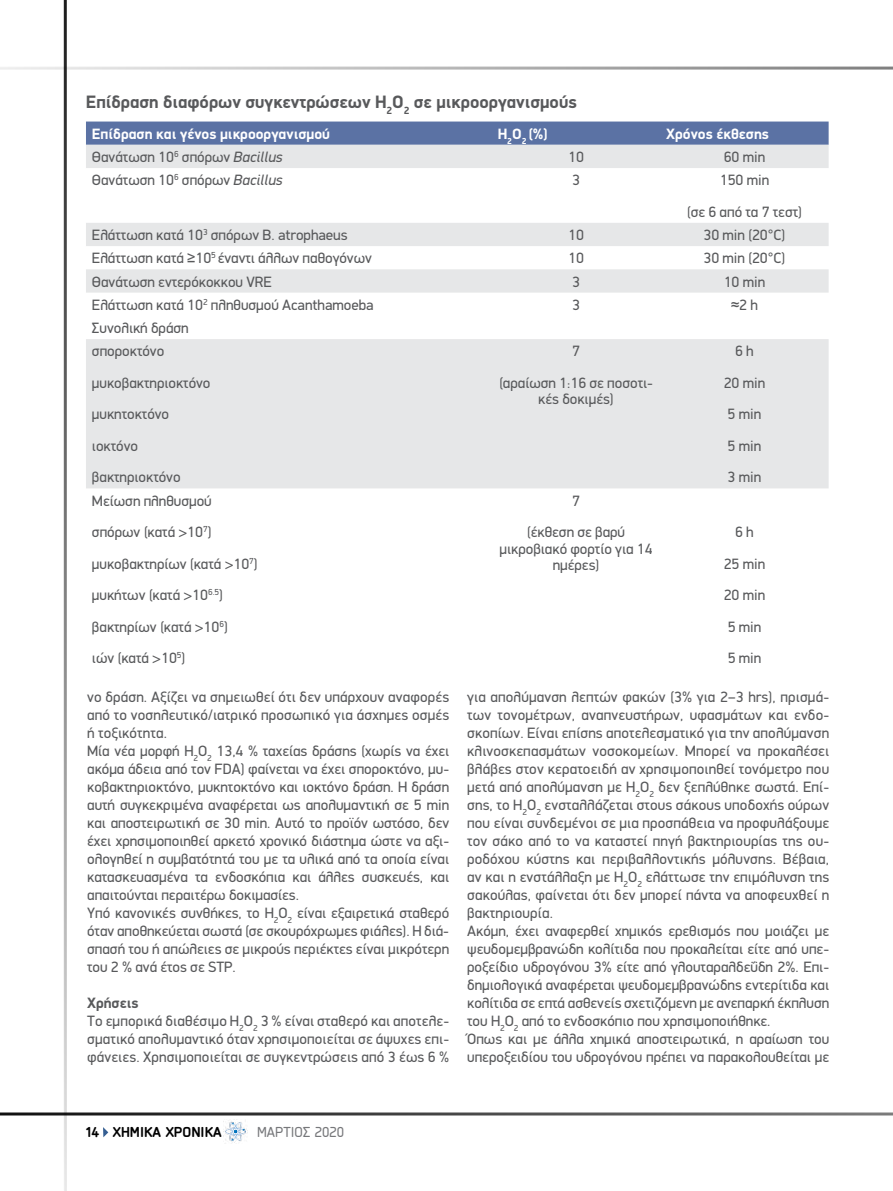
<style>
.page{position:relative;width:893px;height:1191px;background:#fff}
.page>*{position:absolute;margin:0;border:0;box-sizing:border-box;transform-origin:0 0}
.t1{font:700 18px "PF Din Display";color:#58595b}
.t2{font:15px/18px "PF Din Display";color:#58595b}
.t3{font:700 15px "PF Din Display";color:#fff}
.t4{font:700 15px "PF Isotext Pro";color:#000}
.t5{font:15px "PF Isotext Pro";color:#77787b}
.s1{font-style:italic}
.s2{font-family:"Arial"}
.s3{font-weight:700}
</style>
<div class="page">
<svg style="left:103px;top:1127px;width:5px;height:10px"></svg>
<hr style="left:0;top:67px;width:893px;height:3px;background:#000">
<hr style="left:0;top:1112px;width:893px;height:3px;background:#000">
<hr style="left:64px;top:0;width:3px;height:1191px;background:#000">
<img style="left:223px;top:1119px;width:25px;height:24px">
<div style="left:86px;top:122px;width:743px;height:23px;background:#5b72a4"></div>
<svg style="left:86px;top:145px;width:743px;height:343px;fill:#e6e7e8"></svg>
<p class="t1" style="left:86px;top:91px;width:492px">Επίδραση διαφόρων συγκεντρώσεων Η<sub>2</sub>Ο<sub>2</sub> σε μικροοργανισμούς</p>
<p class="t3" style="left:92px;top:125px;width:240px">Επίδραση και γένος μικροοργανισμού</p>
<p class="t3" style="left:498px;top:125px;width:51px">Η<sub>2</sub>Ο<sub>2</sub> (%)</p>
<p class="t3" style="left:666px;top:125px;width:104px">Χρόνος έκθεσης</p>
<p class="t2" style="left:92px;top:148px;width:192px">Θανάτωση 10<sup>6</sup> σπόρων <span class="s1">Bacillus</span></p>
<p class="t2" style="left:568px;top:148px;width:17px">10</p>
<p class="t2" style="left:724px;top:148px;width:43px">60 min</p>
<p class="t2" style="left:92px;top:171px;width:192px">Θανάτωση 10<sup>6</sup> σπόρων <span class="s1">Bacillus</span></p>
<p class="t2" style="left:572px;top:171px;width:9px">3</p>
<p class="t2" style="left:687px;top:164px;width:117px;line-height:31.5px;text-align:center">150 min<br>(σε 6 από τα 7 τεστ)</p>
<p class="t2" style="left:92px;top:226px;width:257px">Ελάττωση κατά 10<sup>3</sup> σπόρων B. atrophaeus</p>
<p class="t2" style="left:568px;top:226px;width:17px">10</p>
<p class="t2" style="left:703px;top:226px;width:83px">30 min (20°C)</p>
<p class="t2" style="left:92px;top:249px;width:281px">Ελάττωση κατά <span class="s2">≥</span>10<sup>5</sup> έναντι άλλων παθογόνων</p>
<p class="t2" style="left:568px;top:249px;width:17px">10</p>
<p class="t2" style="left:703px;top:249px;width:83px">30 min (20°C)</p>
<p class="t2" style="left:92px;top:272px;width:181px">Θανάτωση εντερόκοκκου VRE</p>
<p class="t2" style="left:572px;top:272px;width:9px">3</p>
<p class="t2" style="left:724px;top:272px;width:43px">10 min</p>
<p class="t2" style="left:92px;top:296px;width:283px">Ελάττωση κατά 10<sup>2</sup> πληθυσμού Acanthamoeba</p>
<p class="t2" style="left:572px;top:296px;width:9px">3</p>
<p class="t2" style="left:731px;top:296px;width:28px"><span class="s2">≈</span>2 h</p>
<p class="t2" style="left:92px;top:316px;width:98px;line-height:23.2px">Συνολική δράση σποροκτόνο</p>
<p class="t2" style="left:92px;top:367px;width:120px;line-height:31.5px">μυκοβακτηριοκτόνο μυκητοκτόνο ιοκτόνο βακτηριοκτόνο</p>
<p class="t2" style="left:724px;top:335px;width:43px;line-height:31.5px;text-align:center">6 h<br>20 min<br>5 min<br>5 min<br>3 min</p>
<p class="t2" style="left:499px;top:335px;width:155px;line-height:31.5px;text-align:center">7<br>(αραίωση 1:16 σε ποσοτι-</p>
<p class="t2" style="left:538px;top:390px;width:77px">κές δοκιμές)</p>
<p class="t2" style="left:92px;top:485px;width:167px;line-height:31.5px">Μείωση πληθυσμού σπόρων (κατά &gt;10<sup>7</sup>) μυκοβακτηρίων (κατά &gt;10<sup>7</sup>) μυκήτων (κατά &gt;10<sup>6.5</sup>) βακτηρίων (κατά &gt;10<sup>6</sup>)<br>ιών (κατά &gt;10<sup>5</sup>)</p>
<p class="t2" style="left:527px;top:485px;width:100px;line-height:31.5px;text-align:center">7<br>(έκθεση σε βαρύ</p>
<p class="t2" style="left:499px;top:540px;width:155px;line-height:16.5px;text-align:center">μικροβιακό φορτίο για 14 ημέρες)</p>
<p class="t2" style="left:724px;top:516px;width:43px;line-height:31.5px;text-align:center">6 h<br>25 min<br>20 min<br>5 min<br>5 min</p>
<p class="t2" style="left:87px;top:688px;width:364px">νο δράση. Αξίζει να σημειωθεί ότι δεν υπάρχουν αναφορές από το νοσηλευτικό/ιατρικό προσωπικό για άσχημες οσμές ή τοξικότητα.<br>Μία νέα μορφή Η<sub>2</sub>Ο<sub>2</sub> 13,4 % ταχείας δράσης (χωρίς να έχει ακόμα άδεια από τον FDA) φαίνεται να έχει σποροκτόνο, μυ&shy;κοβακτηριοκτόνο, μυκητοκτόνο και ιοκτόνο δράση. Η δράση αυτή συγκεκριμένα αναφέρεται ως απολυμαντική σε 5 min και αποστειρωτική σε 30 min. Αυτό το προϊόν ωστόσο, δεν έχει χρησιμοποιηθεί αρκετό χρονικό διάστημα ώστε να αξι&shy;ολογηθεί η συμβατότητά του με τα υλικά από τα οποία είναι κατασκευασμένα τα ενδοσκόπια και άλλες συσκευές, και απαιτούνται περαιτέρω δοκιμασίες.<br>Υπό κανονικές συνθήκες, το Η<sub>2</sub>Ο<sub>2</sub> είναι εξαιρετικά σταθερό όταν αποθηκεύεται σωστά (σε σκουρόχρωμες φιάλες). Η διά&shy;σπασή του ή απώλειες σε μικρούς περιέκτες είναι μικρότερη του 2 % ανά έτος σε STP.</p>
<p class="t2" style="left:87px;top:994px;width:364px"><span class="s3">Χρήσεις<br></span>Το εμπορικά διαθέσιμο Η<sub>2</sub>Ο<sub>2</sub> 3 % είναι σταθερό και αποτελε&shy;σματικό απολυμαντικό όταν χρησιμοποιείται σε άψυχες επι&shy;φάνειες. Χρησιμοποιείται σε συγκεντρώσεις από 3 έως 6 %</p>
<p class="t2" style="left:467px;top:688px;width:364px">για απολύμανση λεπτών φακών (3% για 2–3 hrs), πρισμά&shy;των τονομέτρων, αναπνευστήρων, υφασμάτων και ενδο&shy;σκοπίων. Είναι επίσης αποτελεσματικό για την απολύμανση κλινοσκεπασμάτων νοσοκομείων. Μπορεί να προκαλέσει βλάβες στον κερατοειδή αν χρησιμοποιηθεί τονόμετρο που μετά από απολύμανση με Η<sub>2</sub>Ο<sub>2</sub> δεν ξεπλύθηκε σωστά. Επί&shy;σης, το Η<sub>2</sub>Ο<sub>2</sub> ενσταλλάζεται στους σάκους υποδοχής ούρων που είναι συνδεμένοι σε μια προσπάθεια να προφυλάξουμε τον σάκο από το να καταστεί πηγή βακτηριουρίας της ου&shy;ροδόχου κύστης και περιβαλλοντικής μόλυνσης. Βέβαια, αν και η ενστάλλαξη με Η<sub>2</sub>Ο<sub>2</sub> ελάττωσε την επιμόλυνση της σακούλας, φαίνεται ότι δεν μπορεί πάντα να αποφευχθεί η βακτηριουρία.<br>Ακόμη, έχει αναφερθεί χημικός ερεθισμός που μοιάζει με ψευδομεμβρανώδη κολίτιδα που προκαλείται είτε από υπε&shy;ροξείδιο υδρογόνου 3% είτε από γλουταραλδεΰδη 2%. Επι&shy;δημιολογικά αναφέρεται ψευδομεμβρανώδης εντερίτιδα και κολίτιδα σε επτά ασθενείς σχετιζόμενη με ανεπαρκή έκπλυση του Η<sub>2</sub>Ο<sub>2</sub> από το ενδοσκόπιο που χρησιμοποιήθηκε.<br>Όπως και με άλλα χημικά αποστειρωτικά, η αραίωση του υπεροξειδίου του υδρογόνου πρέπει να παρακολουθείται με</p>
<p class="t4" style="left:85px;top:1123px;width:138px">14 ΧΗΜΙΚΑ ΧΡΟΝΙΚΑ</p>
<p class="t5" style="left:257px;top:1123px;width:88px">ΜΑΡΤΙΟΣ 2020</p>
</div>
